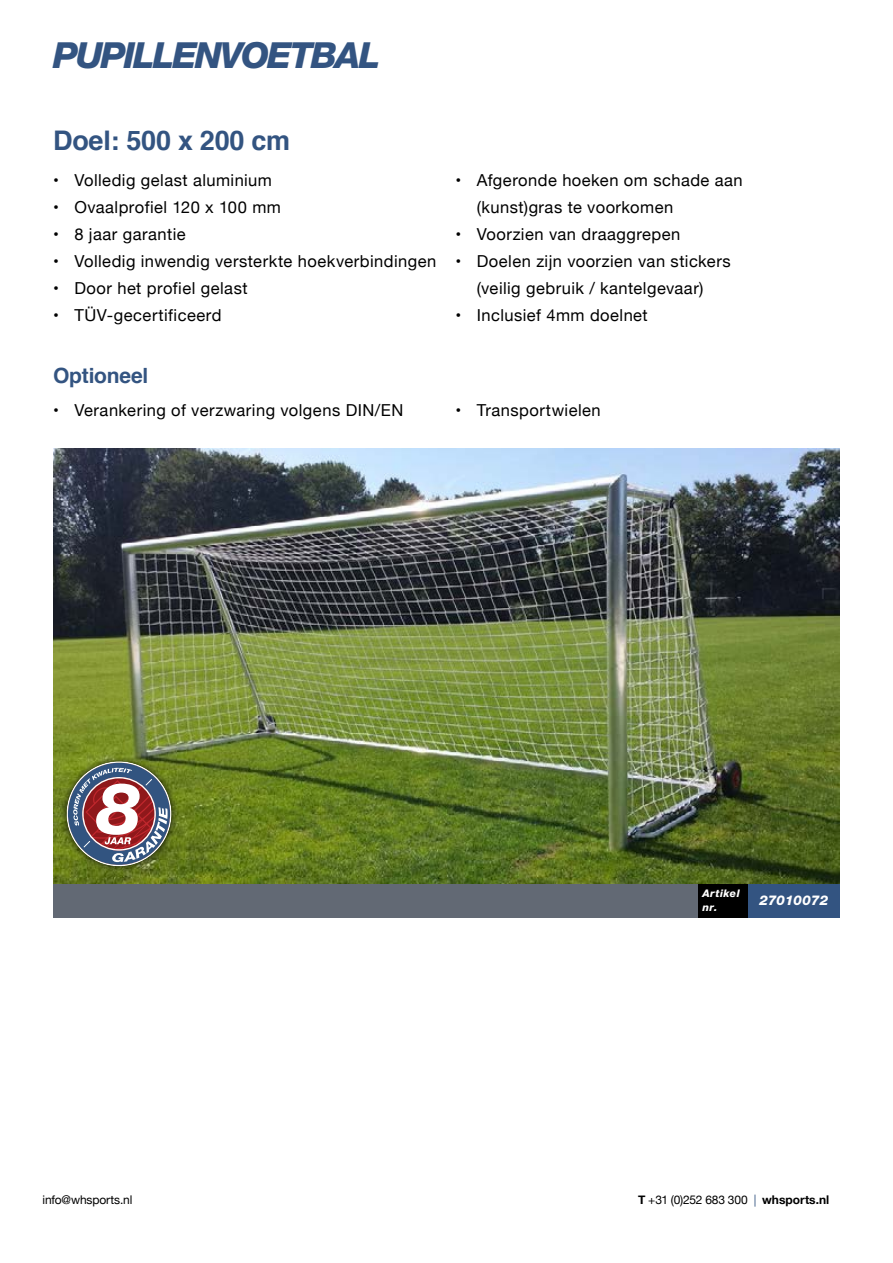
<style>
.page{position:relative;width:893px;height:1263px;background:#fff}
.page>*{position:absolute;margin:0;border:0;box-sizing:border-box;transform-origin:0 0}
.t1{font:italic 800 36px "Helvetica Neue LT Pro";letter-spacing:-.05em;color:#335481}
.t2{font:700 27px "Helvetica";letter-spacing:-.01em;color:#335481}
.t3{font:700 21px "Helvetica";letter-spacing:-.01em;color:#335481}
.t4{font:16.5px/27px "Helvetica Neue";letter-spacing:.03em;color:#000}
.t5{font:italic 800 13.5px "Helvetica Neue LT Pro";letter-spacing:.01em;color:#fff}
.t6{font:12px "Helvetica Neue";letter-spacing:-.01em;color:#000}
.t7{font:italic 800 10.5px/13.5px "Helvetica Neue LT Pro";letter-spacing:.045em;color:#fff}
.s1{font-weight:700}
.s2{color:#335481}
</style>
<div class="page">
<div style="left:748px;top:883px;width:92px;height:34px;background:#335481"></div>
<div style="left:53px;top:883px;width:645px;height:34px;background:#626974"></div>
<div style="left:698px;top:883px;width:50px;height:34px;background:#000"></div>
<img style="left:53px;top:448px;width:787px;height:435px">
<div style="left:60px;top:754px;width:118px;height:120px;background:#000;opacity:.75"></div>
<svg style="left:67px;top:761px;width:104px;height:105px"></svg>
<h1 class="t1" style="left:53px;top:34px;width:328px">PUPILLENVOETBAL</h1>
<h2 class="t2" style="left:53px;top:119px;width:239px">Doel: 500 x 200 cm</h2>
<p class="t4" style="left:53px;top:167px;width:220px">• Volledig gelast aluminium</p>
<p class="t4" style="left:53px;top:194px;width:229px">• Ovaalprofiel 120 x 100 mm</p>
<p class="t4" style="left:53px;top:221px;width:134px">• 8 jaar garantie</p>
<p class="t4" style="left:53px;top:248px;width:385px">• Volledig inwendig versterkte hoekverbindingen</p>
<p class="t4" style="left:53px;top:275px;width:196px">• Door het profiel gelast</p>
<p class="t4" style="left:53px;top:302px;width:170px">• TÜV-gecertificeerd</p>
<p class="t3" style="left:53px;top:359px;width:97px">Optioneel</p>
<p class="t4" style="left:477px;top:167px;width:268px;text-indent:-21px">• Afgeronde hoeken om schade aan (kunst)gras te voorkomen</p>
<p class="t4" style="left:455px;top:221px;width:226px">• Voorzien van draaggrepen</p>
<p class="t4" style="left:455px;top:248px;width:277px;text-align:center">• Doelen zijn voorzien van stickers (veilig gebruik / kantelgevaar)</p>
<p class="t4" style="left:455px;top:302px;width:194px">• Inclusief 4mm doelnet</p>
<p class="t4" style="left:53px;top:397px;width:352px">• Verankering of verzwaring volgens DIN/EN</p>
<p class="t4" style="left:455px;top:397px;width:147px">• Transportwielen</p>
<p class="t7" style="left:702px;top:887px;width:39px">Artikel nr.</p>
<p class="t5" style="left:759px;top:892px;width:70px">27010072</p>
<p class="t6" style="left:43px;top:1191px;width:91px">info@whsports.nl</p>
<p class="t6" style="left:638px;top:1191px;width:193px"><span class="s1">T</span> +31 (0)252 683 300 <span class="s2">|</span> <span class="s1">whsports.nl</span></p>
</div>
